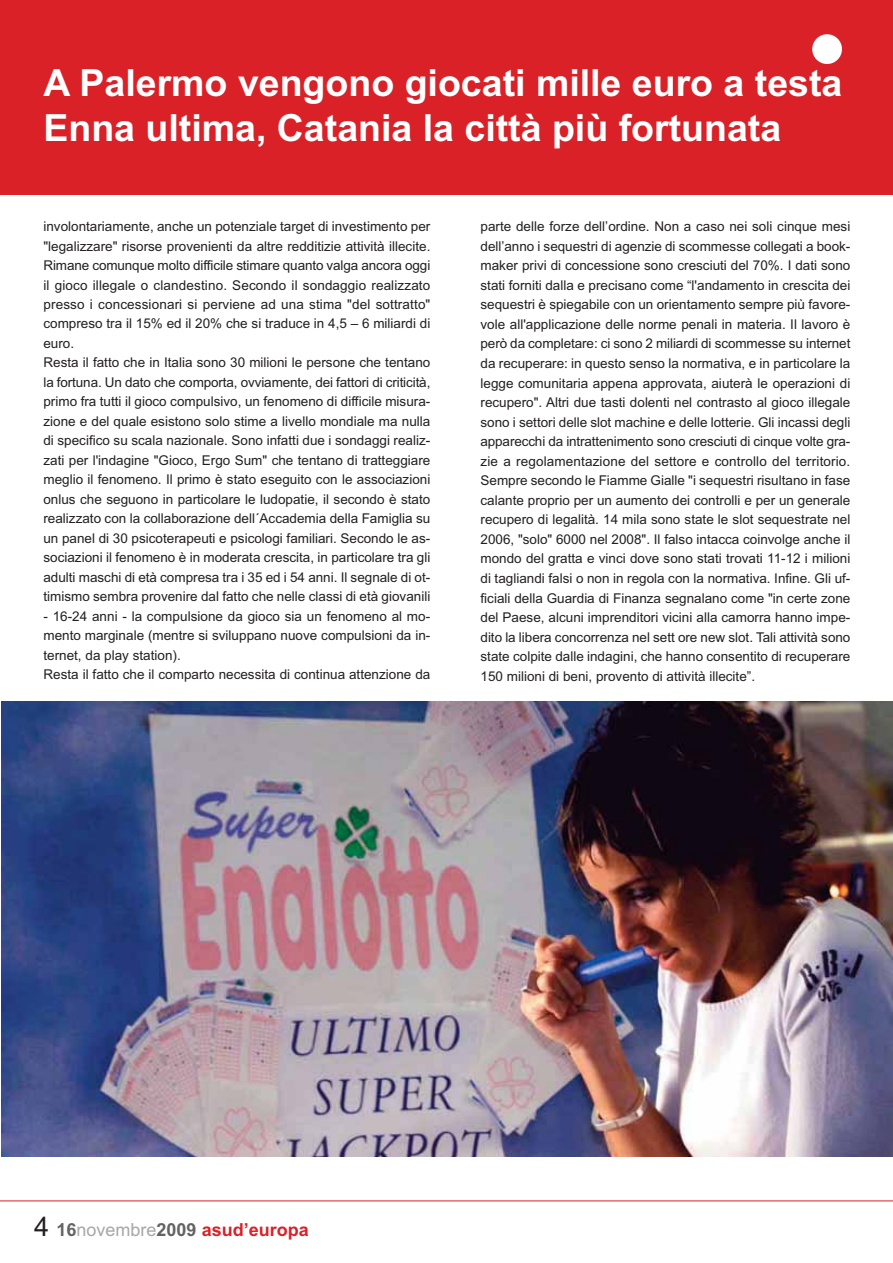
<style>
.page{position:relative;width:893px;height:1263px;background:#fff}
.page>*{position:absolute;margin:0;border:0;box-sizing:border-box;transform-origin:0 0}
.t1{font:700 37.5px/45px "Arial";color:#fff}
.t2{font:700 18px "Arial";color:#da2128}
.t3{font:13.5px/19.5px "Arial";color:#231f20}
.s1{font-weight:400;font-size:27px;color:#231f20}
.s2{color:#656262}
.s3{font-weight:400;color:#a9a7a6}
</style>
<div class="page">
<div style="left:0;top:0;width:892px;height:194px;background:#da2128"></div>
<div style="left:812px;top:34px;width:30px;height:30px;background:#fff;border-radius:50%"></div>
<img style="left:2px;top:702px;width:890px;height:454px">
<hr style="left:0;top:1201px;width:892px;height:1px;background:#da2128">
<h1 class="t1" style="left:43px;top:64px;width:800px">A Palermo vengono giocati mille euro a testa<br>Enna ultima, Catania la città più fortunata</h1>
<p class="t3" style="left:43px;top:218px;width:388px">involontariamente, anche un potenziale target di investimento per "legalizzare" risorse provenienti da altre redditizie attività illecite.<br>Rimane comunque molto difficile stimare quanto valga ancora oggi il gioco illegale o clandestino. Secondo il sondaggio realizzato presso i concessionari si perviene ad una stima "del sottratto" compreso tra il 15% ed il 20% che si traduce in 4,5 – 6 miliardi di euro.<br>Resta il fatto che in Italia sono 30 milioni le persone che tentano la fortuna. Un dato che comporta, ovviamente, dei fattori di criticità, primo fra tutti il gioco compulsivo, un fenomeno di difficile misura&shy;zione e del quale esistono solo stime a livello mondiale ma nulla di specifico su scala nazionale. Sono infatti due i sondaggi realiz&shy;zati per l'indagine "Gioco, Ergo Sum" che tentano di tratteggiare meglio il fenomeno. Il primo è stato eseguito con le associazioni onlus che seguono in particolare le ludopatie, il secondo è stato realizzato con la collaborazione dell´Accademia della Famiglia su un panel di 30 psicoterapeuti e psicologi familiari. Secondo le as&shy;sociazioni il fenomeno è in moderata crescita, in particolare tra gli adulti maschi di età compresa tra i 35 ed i 54 anni. Il segnale di ot&shy;timismo sembra provenire dal fatto che nelle classi di età giovanili</p>
<p class="t3" style="left:43px;top:607px;width:388px">- 16-24 anni - la compulsione da gioco sia un fenomeno al mo&shy;mento marginale (mentre si sviluppano nuove compulsioni da in&shy;ternet, da play station).<br>Resta il fatto che il comparto necessita di continua attenzione da</p>
<p class="t3" style="left:480px;top:218px;width:371px;text-align:justify">parte delle forze dell’ordine. Non a caso nei soli cinque mesi dell’anno i sequestri di agenzie di scommesse collegati a book&shy;maker privi di concessione sono cresciuti del 70%. I dati sono stati forniti dalla e precisano come “l'andamento in crescita dei sequestri è spiegabile con un orientamento sempre più favore&shy;vole all'applicazione delle norme penali in materia. Il lavoro è però da completare: ci sono 2 miliardi di scommesse su internet da recuperare: in questo senso la normativa, e in particolare la legge comunitaria appena approvata, aiuterà le operazioni di recupero". Altri due tasti dolenti nel contrasto al gioco illegale sono i settori delle slot machine e delle lotterie. Gli incassi degli apparecchi da intrattenimento sono cresciuti di cinque volte gra&shy;zie a regolamentazione del settore e controllo del territorio.<br>Sempre secondo le Fiamme Gialle "i sequestri risultano in fase calante proprio per un aumento dei controlli e per un generale recupero di legalità. 14 mila sono state le slot sequestrate nel 2006, "solo" 6000 nel 2008". Il falso intacca coinvolge anche il mondo del gratta e vinci dove sono stati trovati 11-12 i milioni di tagliandi falsi o non in regola con la normativa. Infine. Gli uf&shy;ficiali della Guardia di Finanza segnalano come "in certe zone del Paese, alcuni imprenditori vicini alla camorra hanno impe&shy;dito la libera concorrenza nel sett ore new slot. Tali attività sono state colpite dalle indagini, che hanno consentito di recuperare 150 milioni di beni, provento di attività illecite”.</p>
<h2 class="t2" style="left:34px;top:1223px;width:276px"><span class="s1">4</span> <span class="s2">16</span><span class="s3">novembre</span><span class="s2">2009</span> asud’europa</h2>
</div>
